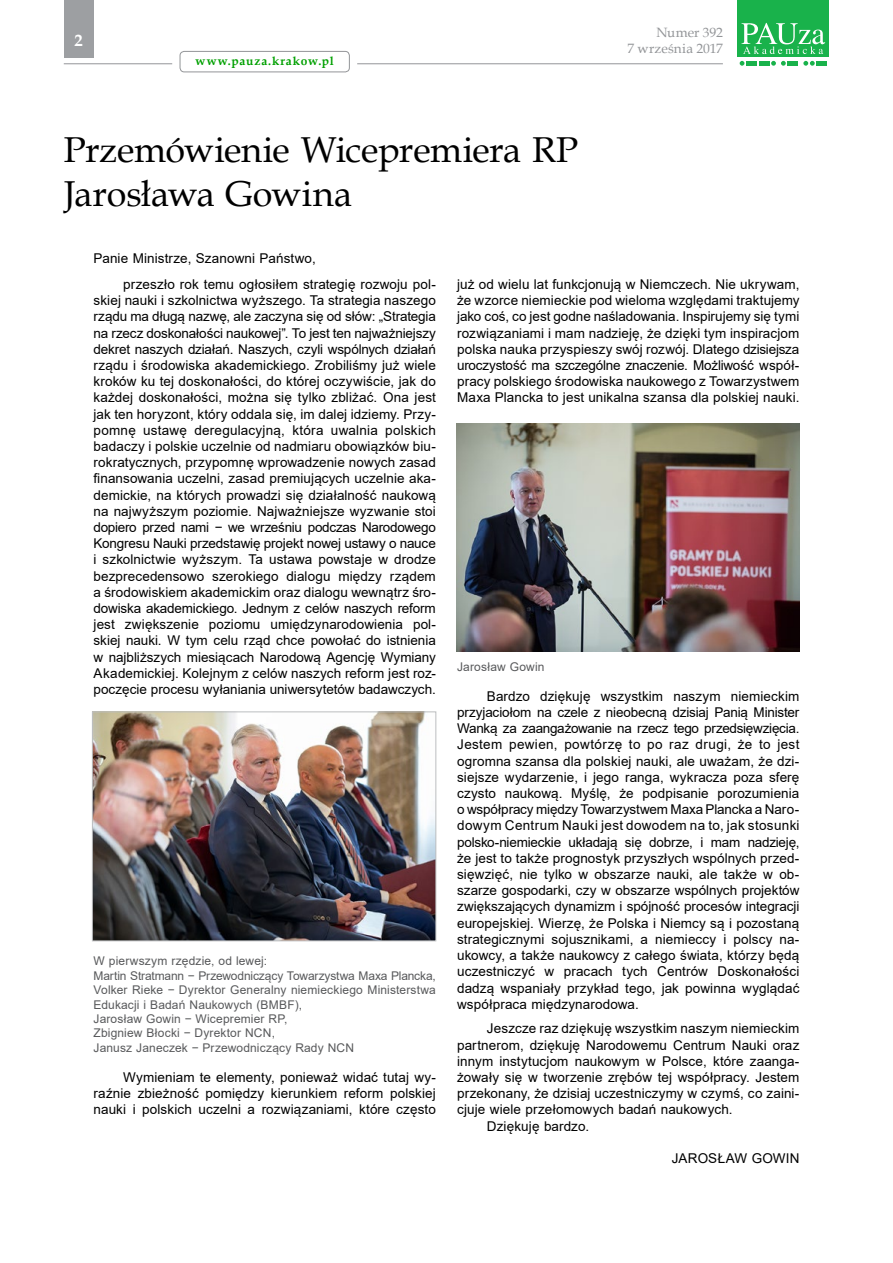
<style>
.page{position:relative;width:893px;height:1263px;background:#fff}
.page>*{position:absolute;margin:0;border:0;box-sizing:border-box;transform-origin:0 0}
.t1{font:36px/43.2px "Book Antiqua";letter-spacing:-.01em;color:#000}
.t2{font:700 16.5px "Book Antiqua";color:#fff}
.t3{font:13.5px/16.2px "Arial";letter-spacing:.005em;color:#000;text-align:justify}
.t4{font:13.5px/16.2px "Book Antiqua";color:#939598;text-align:right}
.t5{font:12px/14.4px "Arial";letter-spacing:.01em;color:#58595b}
.t6{font:700 12px "Book Antiqua";letter-spacing:.07em;color:#00a000}
</style>
<div class="page">
<hr style="left:357px;top:63px;width:366px;height:1px;background:#939598">
<div style="left:64px;top:0;width:30px;height:57px;background:#9d9fa2"></div>
<div style="left:180px;top:51px;width:170px;height:21px;border:1px solid #939598;border-radius:4px"></div>
<svg style="left:740px;top:61px;width:4px;height:5px"></svg>
<svg style="left:771px;top:61px;width:15px;height:5px"></svg>
<svg style="left:803px;top:61px;width:12px;height:5px"></svg>
<div style="left:746px;top:61px;width:11px;height:5px;background:#19b24b"></div>
<div style="left:759px;top:61px;width:11px;height:5px;background:#19b24b"></div>
<div style="left:787px;top:61px;width:11px;height:5px;background:#19b24b"></div>
<div style="left:816px;top:61px;width:11px;height:5px;background:#19b24b"></div>
<div style="left:737px;top:0;width:92px;height:56px;background:#19b24b"></div>
<svg style="left:741px;top:23px;width:84px;height:31px"></svg>
<hr style="left:64px;top:63px;width:108px;height:1px;background:#939598">
<img style="left:457px;top:423px;width:342px;height:229px">
<img style="left:94px;top:714px;width:340px;height:225px">
<div style="left:92px;top:712px;width:344px;height:229px;border:1px solid #bcbec0"></div>
<p class="t2" style="left:75px;top:30px;width:10px">2</p>
<p class="t6" style="left:196px;top:53px;width:140px">www.pauza.krakow.pl</p>
<h1 class="t1" style="left:64px;top:128px;width:516px">Przemówienie Wicepremiera RP<br>Jarosława Gowina</h1>
<p class="t3" style="left:94px;top:250px;width:224px">Panie Ministrze, Szanowni Państwo,</p>
<p class="t4" style="left:627px;top:24px;width:97px">Numer 392<br>7 września 2017</p>
<p class="t3" style="left:94px;top:276px;width:344px;text-indent:30px">przeszło rok temu ogłosiłem strategię rozwoju pol&shy;skiej nauki i szkolnictwa wyższego. Ta strategia naszego rządu ma długą nazwę, ale zaczyna się od słów: „Strategia na rzecz doskonałości naukowej”. To jest ten najważniejszy dekret naszych działań. Naszych, czyli wspólnych działań rządu i środowiska akademickiego. Zrobiliśmy już wiele kroków ku tej doskonałości, do której oczywiście, jak do każdej doskonałości, można się tylko zbliżać. Ona jest jak ten horyzont, który oddala się, im dalej idziemy. Przy&shy;pomnę ustawę deregulacyjną, która uwalnia polskich badaczy i polskie uczelnie od nadmiaru obowiązków biu&shy;rokratycznych, przypomnę wprowadzenie nowych zasad finansowania uczelni, zasad premiujących uczelnie aka&shy;demickie, na których prowadzi się działalność naukową na najwyższym poziomie. Najważniejsze wyzwanie stoi dopiero przed nami − we wrześniu podczas Narodowego Kongresu Nauki przedstawię projekt nowej ustawy o nauce i szkolnictwie wyższym. Ta ustawa powstaje w drodze bezprecedensowo szerokiego dialogu między rządem a środowiskiem akademickim oraz dialogu wewnątrz śro&shy;dowiska akademickiego. Jednym z celów naszych reform jest zwiększenie poziomu umiędzynarodowienia pol&shy;skiej nauki. W tym celu rząd chce powołać do istnienia w najbliższych miesiącach Narodową Agencję Wymiany Akademickiej. Kolejnym z celów naszych reform jest roz&shy;poczęcie procesu wyłaniania uniwersytetów badawczych.</p>
<p class="t5" style="left:94px;top:954px;width:344px">W pierwszym rzędzie, od lewej:<br>Martin Stratmann − Przewodniczący Towarzystwa Maxa Plancka, Volker Rieke − Dyrektor Generalny niemieckiego Ministerstwa Edukacji i Badań Naukowych (BMBF),<br>Jarosław Gowin − Wicepremier RP,<br>Zbigniew Błocki − Dyrektor NCN,<br>Janusz Janeczek − Przewodniczący Rady NCN</p>
<p class="t3" style="left:94px;top:1069px;width:344px;text-indent:30px">Wymieniam te elementy, ponieważ widać tutaj wy&shy;raźnie zbieżność pomiędzy kierunkiem reform polskiej nauki i polskich uczelni a rozwiązaniami, które często</p>
<p class="t3" style="left:457px;top:276px;width:344px">już od wielu lat funkcjonują w Niemczech. Nie ukrywam, że wzorce niemieckie pod wieloma względami traktujemy jako coś, co jest godne naśladowania. Inspirujemy się tymi rozwiązaniami i mam nadzieję, że dzięki tym inspiracjom polska nauka przyspieszy swój rozwój. Dlatego dzisiejsza uroczystość ma szczególne znaczenie. Możliwość współ&shy;pracy polskiego środowiska naukowego z Towarzystwem Maxa Plancka to jest unikalna szansa dla polskiej nauki.</p>
<p class="t5" style="left:457px;top:660px;width:89px">Jarosław Gowin</p>
<p class="t3" style="left:457px;top:688px;width:344px;text-indent:30px">Bardzo dziękuję wszystkim naszym niemieckim przyjaciołom na czele z nieobecną dzisiaj Panią Minister Wanką za zaangażowanie na rzecz tego przedsięwzięcia.<br>Jestem pewien, powtórzę to po raz drugi, że to jest ogromna szansa dla polskiej nauki, ale uważam, że dzi&shy;siejsze wydarzenie, i jego ranga, wykracza poza sferę czysto naukową. Myślę, że podpisanie porozumienia o współpracy między Towarzystwem Maxa Plancka a Naro&shy;dowym Centrum Nauki jest dowodem na to, jak stosunki polsko-niemieckie układają się dobrze, i mam nadzieję, że jest to także prognostyk przyszłych wspólnych przed&shy;sięwzięć, nie tylko w obszarze nauki, ale także w ob&shy;szarze gospodarki, czy w obszarze wspólnych projektów zwiększających dynamizm i spójność procesów integracji europejskiej. Wierzę, że Polska i Niemcy są i pozostaną strategicznymi sojusznikami, a niemieccy i polscy na&shy;ukowcy, a także naukowcy z całego świata, którzy będą uczestniczyć w pracach tych Centrów Doskonałości dadzą wspaniały przykład tego, jak powinna wyglądać współpraca międzynarodowa.</p>
<p class="t3" style="left:487px;top:1020px;width:314px">Jeszcze raz dziękuję wszystkim naszym niemieckim</p>
<p class="t3" style="left:457px;top:1037px;width:344px">partnerom, dziękuję Narodowemu Centrum Nauki oraz</p>
<p class="t3" style="left:457px;top:1053px;width:344px">innym instytucjom naukowym w Polsce, które zaanga-</p>
<p class="t3" style="left:457px;top:1069px;width:344px">żowały się w tworzenie zrębów tej współpracy. Jestem</p>
<p class="t3" style="left:457px;top:1085px;width:344px">przekonany, że dzisiaj uczestniczymy w czymś, co zaini-</p>
<p class="t3" style="left:457px;top:1101px;width:277px">cjuje wiele przełomowych badań naukowych.</p>
<p class="t3" style="left:487px;top:1118px;width:104px">Dziękuję bardzo.</p>
<p class="t3" style="left:672px;top:1150px;width:129px">JAROSŁAW GOWIN</p>
</div>
